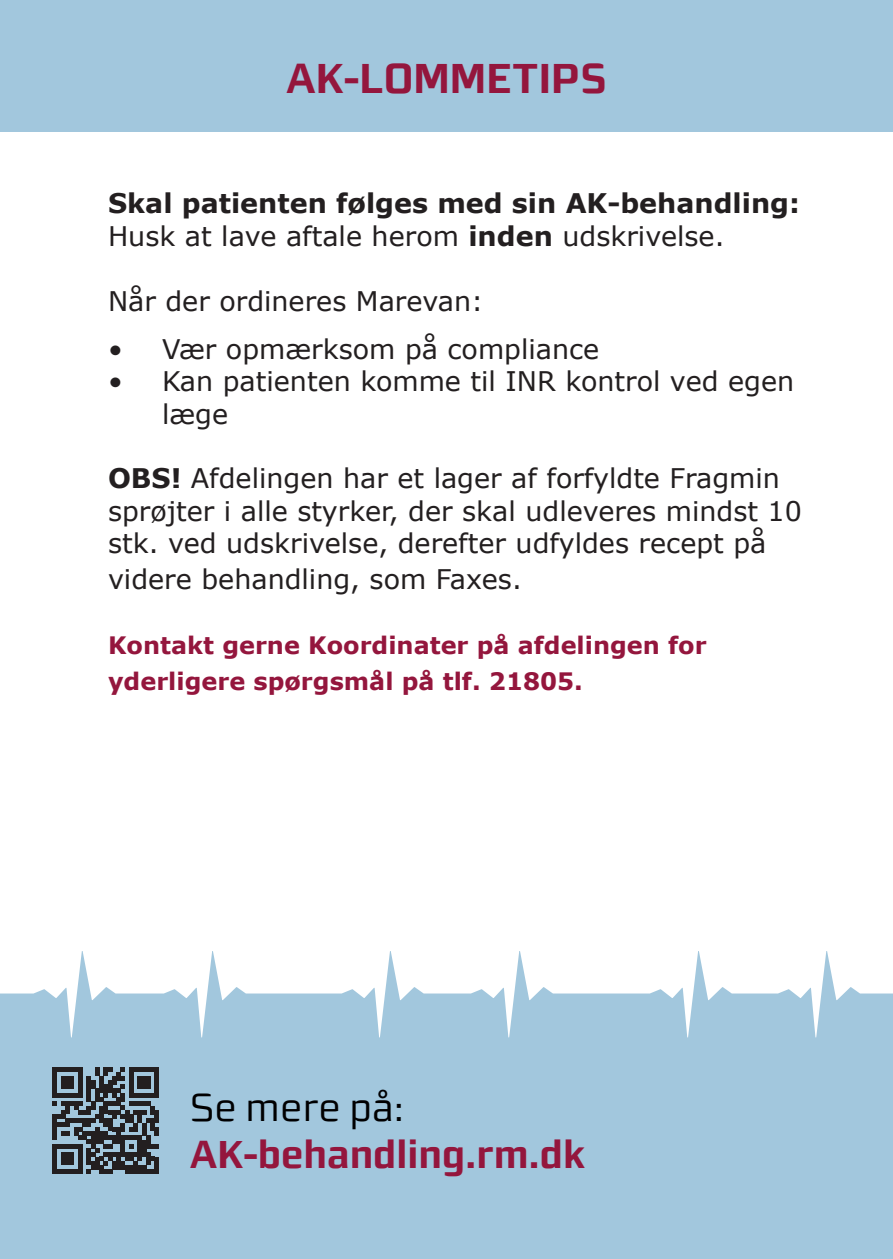
<style>
.page{position:relative;width:893px;height:1259px;background:#fff}
.page>*{position:absolute;margin:0;border:0;box-sizing:border-box;transform-origin:0 0}
.t1{font:700 42px "midtsans";color:#94163d}
.t2{font:700 39px "midtsans";color:#94163d}
.t3{font:39px "midtsans";color:#000001}
.t4{font:27px/32.4px "Verdana";color:#231f20}
.t5{font:700 27px "Verdana";color:#231f20}
.t6{font:700 24px/36px "Verdana";color:#94163d}
.s1{font-weight:700}
</style>
<div class="page">
<svg style="left:0;top:951px;width:893px;height:123px;fill:#a2c7dd"></svg>
<div style="left:0;top:1074px;width:893px;height:185px;background:#a2c7dd"></div>
<div style="left:0;top:0;width:893px;height:131px;background:#a2c7dd"></div>
<svg style="left:53px;top:1067px;width:106px;height:106px"></svg>
<p class="t1" style="left:286px;top:54px;width:322px">AK-LOMMETIPS</p>
<p class="t5" style="left:108px;top:186px;width:693px">Skal patienten følges med sin AK-behandling:</p>
<p class="t4" style="left:108px;top:220px;width:618px">Husk at lave aftale herom <span class="s1">inden</span> udskrivelse.</p>
<p class="t4" style="left:108px;top:285px;width:377px">Når der ordineres Marevan:</p>
<p class="t4" style="left:108px;top:333px;width:493px">• Vær opmærksom på compliance</p>
<p class="t4" style="left:162px;top:365px;width:634px;text-indent:-54px">• Kan patienten komme til INR kontrol ved egen læge</p>
<p class="t4" style="left:108px;top:463px;width:695px"><span class="s1">OBS!</span> Afdelingen har et lager af forfyldte Fragmin sprøjter i alle styrker, der skal udleveres mindst 10 stk. ved udskrivelse, derefter udfyldes recept på</p>
<p class="t4" style="left:108px;top:563px;width:415px">videre behandling, som Faxes.</p>
<p class="t6" style="left:108px;top:627px;width:600px">Kontakt gerne Koordinater på afdelingen for yderligere spørgsmål på tlf. 21805.</p>
<p class="t3" style="left:190px;top:1085px;width:216px">Se mere på:</p>
<p class="t2" style="left:190px;top:1131px;width:397px">AK-behandling.rm.dk</p>
</div>
